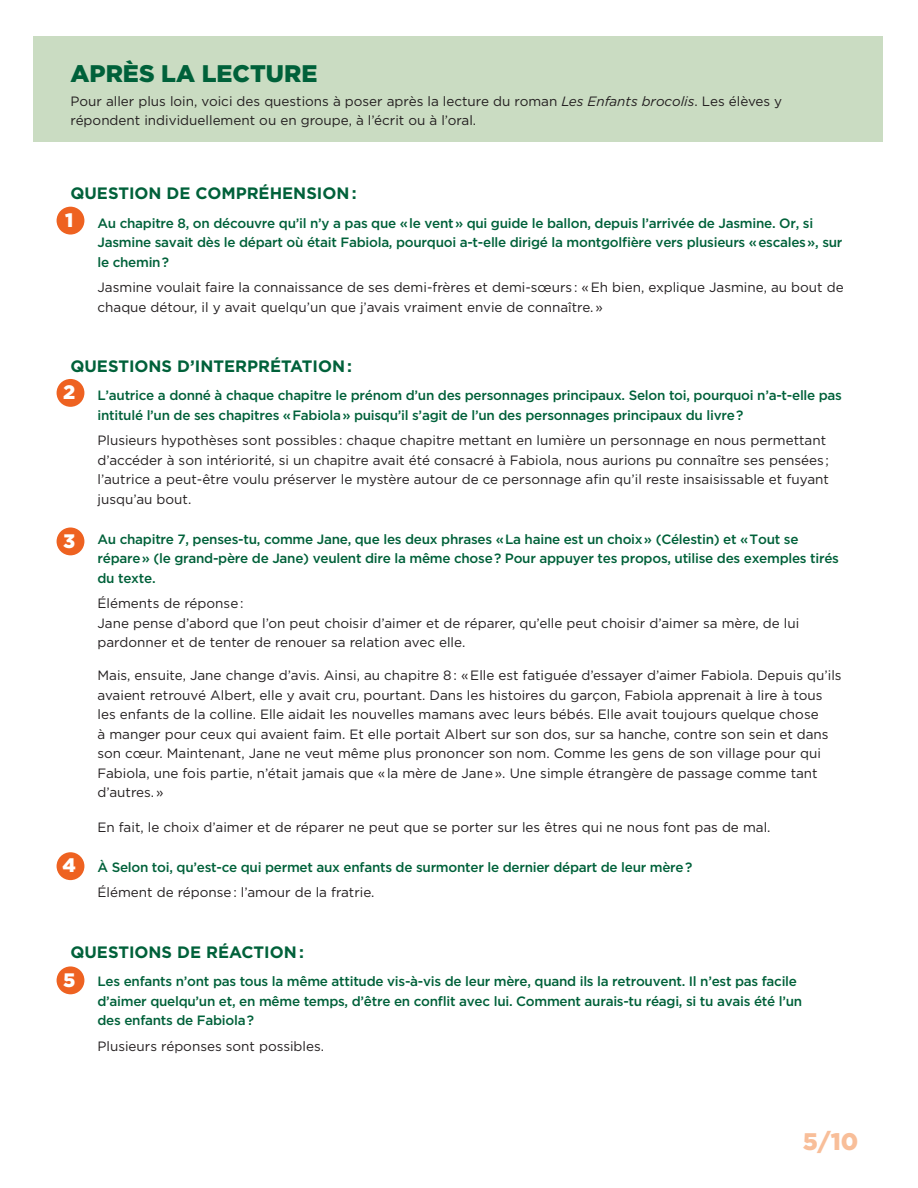
<style>
.page{position:relative;width:918px;height:1188px;background:#fff}
.page>*{position:absolute;margin:0;border:0;box-sizing:border-box;transform-origin:0 0}
.FP_-_GROS_titre_nouv{font:900 24px "Gotham";color:#00613a}
.t1{font:900 24px "Gotham";color:#f8be99}
.t2{font:900 19.5px "Gotham";color:#fff}
.FP_-_Sous-titre_stan{font:700 16.5px "Gotham";color:#00613a}
.FP_-_texte_retrait{font:13.5px/19.5px "Gotham";color:#231f20}
.FP_-_Question{font:500 13.5px/19.5px "Gotham";letter-spacing:-.02em;color:#00613a}
.FP_-_Intro_titre{font:13.5px/19.5px "Gotham";color:#231f20}
.s1{font-style:italic}
</style>
<div class="page">
<div style="left:33px;top:36px;width:849px;height:88px;background:#cadcc2"></div>
<div style="left:33px;top:88px;width:849px;height:54px;background:#cadcc2"></div>
<div style="left:57px;top:207px;width:27px;height:28px;background:#ee6221;border-radius:50%"></div>
<div style="left:57px;top:379px;width:27px;height:28px;background:#ee6221;border-radius:50%"></div>
<div style="left:57px;top:528px;width:27px;height:27px;background:#ee6221;border-radius:50%"></div>
<div style="left:57px;top:852px;width:27px;height:28px;background:#ee6221;border-radius:50%"></div>
<div style="left:57px;top:966px;width:27px;height:28px;background:#ee6221;border-radius:50%"></div>
<p class="FP_-_GROS_titre_nouv" style="left:70px;top:57px;width:248px">APRÈS LA LECTURE</p>
<p class="FP_-_Intro_titre" style="left:70px;top:91px;width:713px">Pour aller plus loin, voici des questions à poser après la lecture du roman <span class="s1">Les Enfants brocolis</span>. Les élèves y répondent individuellement ou en groupe, à l’écrit ou à l’oral.</p>
<p class="FP_-_Sous-titre_stan" style="left:70px;top:182px;width:288px">QUESTION DE COMPRÉHENSION :</p>
<p class="FP_-_Question" style="left:98px;top:213px;width:746px">Au chapitre 8, on découvre qu’il n’y a pas que « le vent » qui guide le ballon, depuis l’arrivée de Jasmine. Or, si<br>Jasmine savait dès le départ où était Fabiola, pourquoi a-t-elle dirigé la montgolfière vers plusieurs « escales », sur le chemin ?</p>
<p class="FP_-_texte_retrait" style="left:98px;top:277px;width:748px">Jasmine voulait faire la connaissance de ses demi-frères et demi-sœurs : « Eh bien, explique Jasmine, au bout de chaque détour, il y avait quelqu’un que j’avais vraiment envie de connaître. »</p>
<p class="t2" style="left:65px;top:207px;width:10px">1</p>
<p class="FP_-_Sous-titre_stan" style="left:70px;top:355px;width:283px">QUESTIONS D’INTERPRÉTATION :</p>
<p class="FP_-_Question" style="left:98px;top:386px;width:746px">L’autrice a donné à chaque chapitre le prénom d’un des personnages principaux. Selon toi, pourquoi n’a-t-elle pas intitulé l’un de ses chapitres « Fabiola » puisqu’il s’agit de l’un des personnages principaux du livre ?</p>
<p class="FP_-_texte_retrait" style="left:98px;top:430px;width:733px">Plusieurs hypothèses sont possibles : chaque chapitre mettant en lumière un personnage en nous permettant d’accéder à son intériorité, si un chapitre avait été consacré à Fabiola, nous aurions pu connaître ses pensées ; l’autrice a peut-être voulu préserver le mystère autour de ce personnage afin qu’il reste insaisissable et fuyant jusqu’au bout.</p>
<p class="FP_-_Question" style="left:98px;top:529px;width:743px">Au chapitre 7, penses-tu, comme Jane, que les deux phrases « La haine est un choix » (Célestin) et « Tout se répare » (le grand-père de Jane) veulent dire la même chose ? Pour appuyer tes propos, utilise des exemples tirés du texte.</p>
<p class="FP_-_texte_retrait" style="left:98px;top:593px;width:148px">Éléments de réponse :</p>
<p class="FP_-_texte_retrait" style="left:98px;top:613px;width:703px">Jane pense d’abord que l’on peut choisir d’aimer et de réparer, qu’elle peut choisir d’aimer sa mère, de lui pardonner et de tenter de renouer sa relation avec elle.</p>
<p class="FP_-_texte_retrait" style="left:98px;top:665px;width:746px">Mais, ensuite, Jane change d’avis. Ainsi, au chapitre 8 : « Elle est fatiguée d’essayer d’aimer Fabiola. Depuis qu’ils avaient retrouvé Albert, elle y avait cru, pourtant. Dans les histoires du garçon, Fabiola apprenait à lire à tous les enfants de la colline. Elle aidait les nouvelles mamans avec leurs bébés. Elle avait toujours quelque chose<br>à manger pour ceux qui avaient faim. Et elle portait Albert sur son dos, sur sa hanche, contre son sein et dans son cœur. Maintenant, Jane ne veut même plus prononcer son nom. Comme les gens de son village pour qui Fabiola, une fois partie, n’était jamais que « la mère de Jane ». Une simple étrangère de passage comme tant d’autres. »</p>
<p class="FP_-_texte_retrait" style="left:98px;top:817px;width:675px">En fait, le choix d’aimer et de réparer ne peut que se porter sur les êtres qui ne nous font pas de mal.</p>
<p class="FP_-_Question" style="left:98px;top:857px;width:596px">À Selon toi, qu’est-ce qui permet aux enfants de surmonter le dernier départ de leur mère ?</p>
<p class="FP_-_texte_retrait" style="left:98px;top:883px;width:279px">Élément de réponse : l’amour de la fratrie.</p>
<p class="t2" style="left:63px;top:379px;width:14px">2</p>
<p class="t2" style="left:63px;top:527px;width:14px">3</p>
<p class="t2" style="left:63px;top:852px;width:15px">4</p>
<p class="FP_-_Sous-titre_stan" style="left:70px;top:941px;width:235px">QUESTIONS DE RÉACTION :</p>
<p class="FP_-_Question" style="left:98px;top:971px;width:706px">Les enfants n’ont pas tous la même attitude vis-à-vis de leur mère, quand ils la retrouvent. Il n’est pas facile d’aimer quelqu’un et, en même temps, d’être en conflit avec lui. Comment aurais-tu réagi, si tu avais été l’un des enfants de Fabiola ?</p>
<p class="FP_-_texte_retrait" style="left:98px;top:1036px;width:228px">Plusieurs réponses sont possibles.</p>
<p class="t2" style="left:63px;top:966px;width:14px">5</p>
<h1 class="t1" style="left:803px;top:1125px;width:57px">5/10</h1>
</div>
